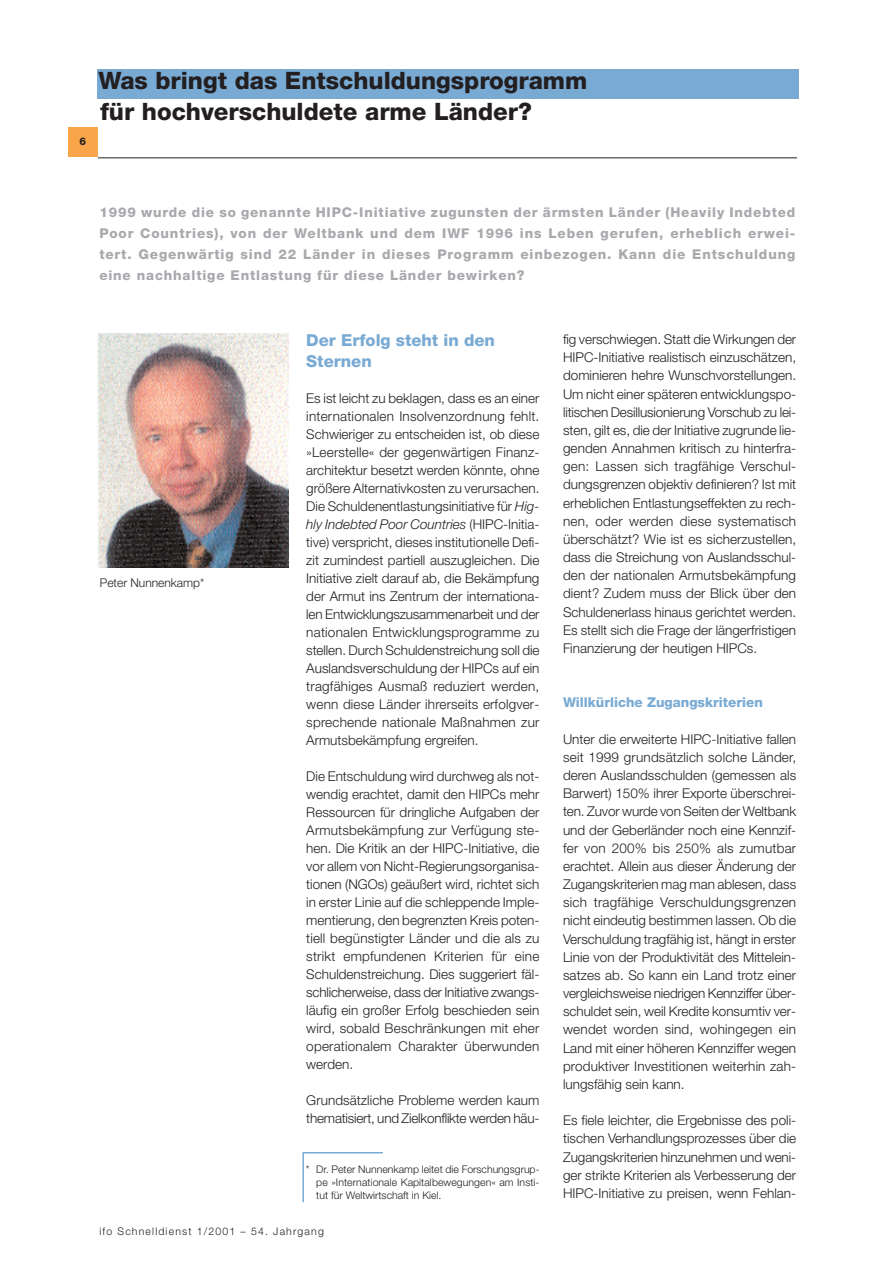
<style>
.page{position:relative;width:893px;height:1263px;background:#fff}
.page>*{position:absolute;margin:0;border:0;box-sizing:border-box;transform-origin:0 0}
.t1{font:800 24px "Helvetica Neue LT Std";color:#231f20}
.t2{font:800 16.5px/21px "Helvetica Neue LT Std";color:#79aad4}
.t3{font:300 13.5px/18.1px "Helvetica Neue LT Std";color:#231f20;text-align:justify}
.t4{font:800 13.5px/21px "Helvetica Neue LT Std";letter-spacing:.065em;color:#a8a9ad;text-align:justify}
.t5{font:italic 300 13.5px "Helvetica Neue";color:#231f20}
.t6{font:800 13.5px "Helvetica Neue LT Std";color:#79aad4}
.t7{font:300 12px "Helvetica Neue LT Std";color:#231f20}
.t8{font:300 10.5px/12.8px "Helvetica Neue LT Std";letter-spacing:.005em;color:#231f20;text-align:justify}
.t9{font:300 10.5px "Helvetica Neue LT Std";letter-spacing:.11em;color:#231f20}
.t10{font:800 10.5px "Helvetica Neue LT Std";color:#231f20}
.s1{font-family:"Helvetica Neue";font-style:italic}
.s2{font-family:"Helvetica Neue LT Std";font-style:normal}
</style>
<div class="page">
<hr style="left:98px;top:157px;width:699px;height:1px;background:#231f20">
<div style="left:68px;top:128px;width:30px;height:29px;background:#f9a64a"></div>
<div style="left:97px;top:69px;width:702px;height:30px;background:#79aad4"></div>
<img style="left:98px;top:334px;width:190px;height:234px">
<svg style="left:302px;top:1152px;width:81px;height:51px"></svg>
<p class="t10" style="left:80px;top:137px;width:8px">6</p>
<h1 class="t1" style="left:99px;top:72px;width:490px">Was bringt das Entschuldungsprogramm</h1>
<h1 class="t1" style="left:100px;top:103px;width:433px">für hochverschuldete arme Länder?</h1>
<p class="t4" style="left:99px;top:203px;width:697px">1999 wurde die so genannte HIPC-Initiative zugunsten der ärmsten Länder (Heavily Indebted Poor Countries), von der Weltbank und dem IWF 1996 ins Leben gerufen, erheblich erwei&shy;tert. Gegenwärtig sind 22 Länder in dieses Programm einbezogen. Kann die Entschuldung eine nachhaltige Entlastung für diese Länder bewirken?</p>
<p class="t7" style="left:100px;top:578px;width:106px">Peter Nunnenkamp*</p>
<p class="t2" style="left:306px;top:332px;width:190px">Der Erfolg steht in den<br>Sternen</p>
<p class="t3" style="left:306px;top:391px;width:235px">Es ist leicht zu beklagen, dass es an einer internationalen Insolvenzordnung fehlt.<br>Schwieriger zu entscheiden ist, ob diese »Leerstelle« der gegenwärtigen Finanz&shy;architektur besetzt werden könnte, ohne größere Alternativkosten zu verursachen.<br>Die Schuldenentlastungsinitiative für <span class="s1">Hig-</span></p>
<p class="t5" style="left:306px;top:520px;width:234px">hly Indebted Poor Countries <span class="s2">(HIPC-Initia-</span></p>
<p class="t3" style="left:306px;top:535px;width:235px">tive) verspricht, dieses institutionelle Defi&shy;zit zumindest partiell auszugleichen. Die Initiative zielt darauf ab, die Bekämpfung der Armut ins Zentrum der internationa&shy;len Entwicklungszusammenarbeit und der nationalen Entwicklungsprogramme zu stellen. Durch Schuldenstreichung soll die Auslandsverschuldung der HIPCs auf ein tragfähiges Ausmaß reduziert werden, wenn diese Länder ihrerseits erfolgver&shy;sprechende nationale Maßnahmen zur Armutsbekämpfung ergreifen.</p>
<p class="t3" style="left:306px;top:769px;width:235px">Die Entschuldung wird durchweg als not&shy;wendig erachtet, damit den HIPCs mehr Ressourcen für dringliche Aufgaben der Armutsbekämpfung zur Verfügung ste&shy;hen. Die Kritik an der HIPC-Initiative, die vor allem von Nicht-Regierungsorganisa&shy;tionen (NGOs) geäußert wird, richtet sich in erster Linie auf die schleppende Imple&shy;mentierung, den begrenzten Kreis poten&shy;tiell begünstigter Länder und die als zu strikt empfundenen Kriterien für eine Schuldenstreichung. Dies suggeriert fäl&shy;schlicherweise, dass der Initiative zwangs&shy;läufig ein großer Erfolg beschieden sein wird, sobald Beschränkungen mit eher operationalem Charakter überwunden werden.</p>
<p class="t3" style="left:306px;top:1093px;width:234px">Grundsätzliche Probleme werden kaum thematisiert, und Zielkonflikte werden häu-</p>
<p class="t8" style="left:316px;top:1164px;width:225px;text-indent:-11px">* Dr. Peter Nunnenkamp leitet die Forschungsgrup&shy;pe »Internationale Kapitalbewegungen« am Insti&shy;tut für Weltwirtschaft in Kiel.</p>
<p class="t9" style="left:99px;top:1227px;width:226px">ifo Schnelldienst 1/2001 – 54. Jahrgang</p>
<p class="t3" style="left:563px;top:332px;width:235px">fig verschwiegen. Statt die Wirkungen der HIPC-Initiative realistisch einzuschätzen, dominieren hehre Wunschvorstellungen.<br>Um nicht einer späteren entwicklungspo&shy;litischen Desillusionierung Vorschub zu lei&shy;sten, gilt es, die der Initiative zugrunde lie&shy;genden Annahmen kritisch zu hinterfra&shy;gen: Lassen sich tragfähige Verschul&shy;dungsgrenzen objektiv definieren? Ist mit erheblichen Entlastungseffekten zu rech&shy;nen, oder werden diese systematisch überschätzt? Wie ist es sicherzustellen, dass die Streichung von Auslandsschul&shy;den der nationalen Armutsbekämpfung dient? Zudem muss der Blick über den Schuldenerlass hinaus gerichtet werden.<br>Es stellt sich die Frage der längerfristigen Finanzierung der heutigen HIPCs.</p>
<p class="t6" style="left:563px;top:698px;width:201px">Willkürliche Zugangskriterien</p>
<p class="t3" style="left:563px;top:731px;width:235px">Unter die erweiterte HIPC-Initiative fallen seit 1999 grundsätzlich solche Länder, deren Auslandsschulden (gemessen als Barwert) 150% ihrer Exporte überschrei&shy;ten. Zuvor wurde von Seiten der Weltbank und der Geberländer noch eine Kennzif&shy;fer von 200% bis 250% als zumutbar erachtet. Allein aus dieser Änderung der Zugangskriterien mag man ablesen, dass sich tragfähige Verschuldungsgrenzen nicht eindeutig bestimmen lassen. Ob die Verschuldung tragfähig ist, hängt in erster Linie von der Produktivität des Mittelein&shy;satzes ab. So kann ein Land trotz einer vergleichsweise niedrigen Kennziffer über&shy;schuldet sein, weil Kredite konsumtiv ver&shy;wendet worden sind, wohingegen ein Land mit einer höheren Kennziffer wegen produktiver Investitionen weiterhin zah&shy;lungsfähig sein kann.</p>
<p class="t3" style="left:563px;top:1113px;width:235px">Es fiele leichter, die Ergebnisse des poli&shy;tischen Verhandlungsprozesses über die Zugangskriterien hinzunehmen und weni&shy;ger strikte Kriterien als Verbesserung der HIPC-Initiative zu preisen, wenn Fehlan-</p>
</div>
